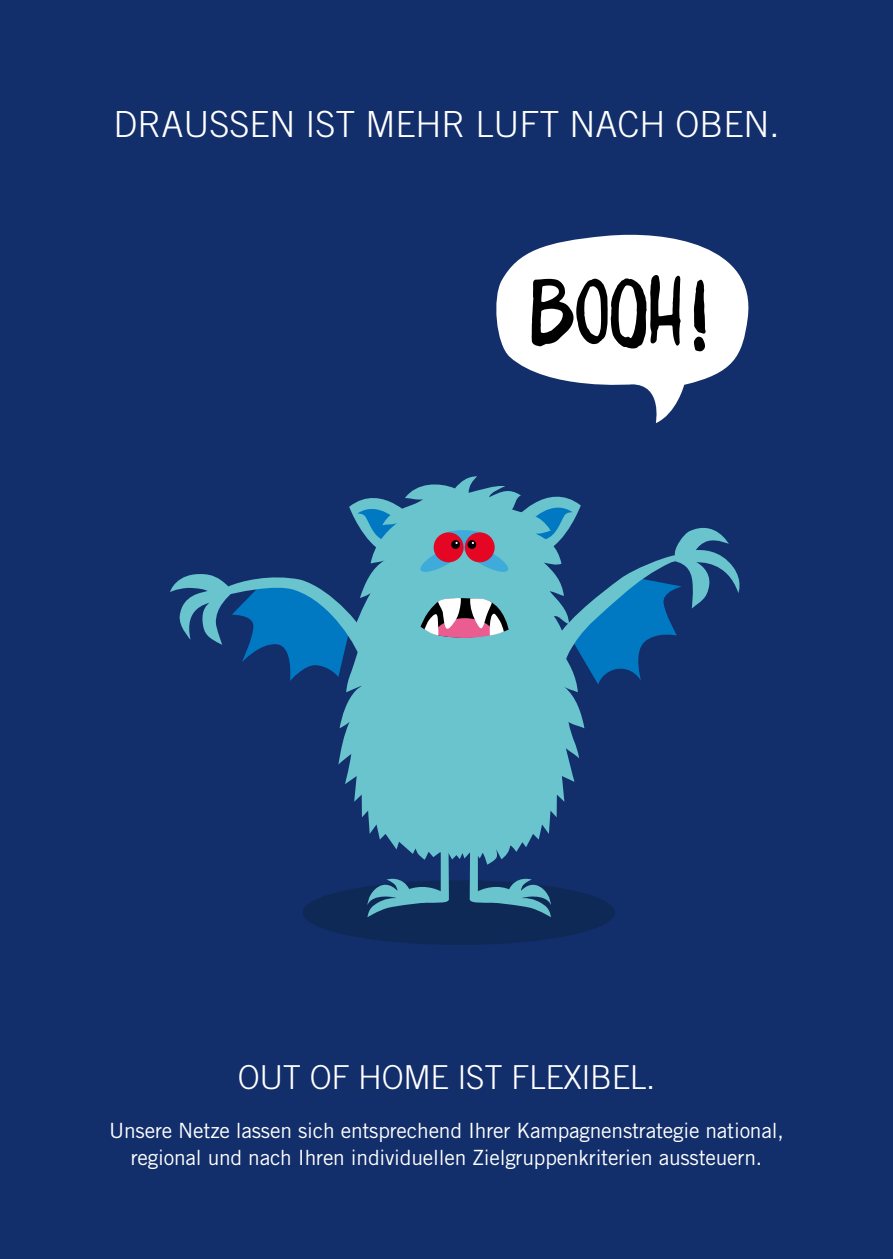
<style>
.page{position:relative;width:893px;height:1259px;background:#122e6b}
.page>*{position:absolute;margin:0;border:0;box-sizing:border-box;transform-origin:0 0}
.t1{font:300 36px "Trade Gothic LT Std";color:#fff}
.t2{font:300 33px "Trade Gothic LT Std";letter-spacing:-.01em;color:#fff}
.t3{font:21px/27px "Trade Gothic LT Std";letter-spacing:-.01em;color:#fff;text-align:center}
</style>
<div class="page">
<div style="left:303px;top:880px;width:312px;height:65px;background:#0e2956;border-radius:50%"></div>
<svg style="left:470px;top:864px;width:81px;height:53px"></svg>
<svg style="left:338px;top:476px;width:246px;height:388px;fill:#69c4cd"></svg>
<svg style="left:170px;top:479px;width:570px;height:205px"></svg>
<svg style="left:367px;top:841px;width:82px;height:76px"></svg>
<svg style="left:496px;top:234px;width:253px;height:189px;fill:#fff"></svg>
<svg style="left:532px;top:275px;width:174px;height:76px;background:#949494"></svg>
<h1 class="t1" style="left:113px;top:103px;width:668px">DRAUSSEN IST MEHR LUFT NACH OBEN.</h1>
<h2 class="t2" style="left:238px;top:1057px;width:419px">OUT OF HOME IST FLEXIBEL.</h2>
<p class="t3" style="left:109px;top:1116px;width:676px">Unsere Netze lassen sich entsprechend Ihrer Kampagnenstrategie national, regional und nach Ihren individuellen Zielgruppenkriterien aussteuern.</p>
</div>
